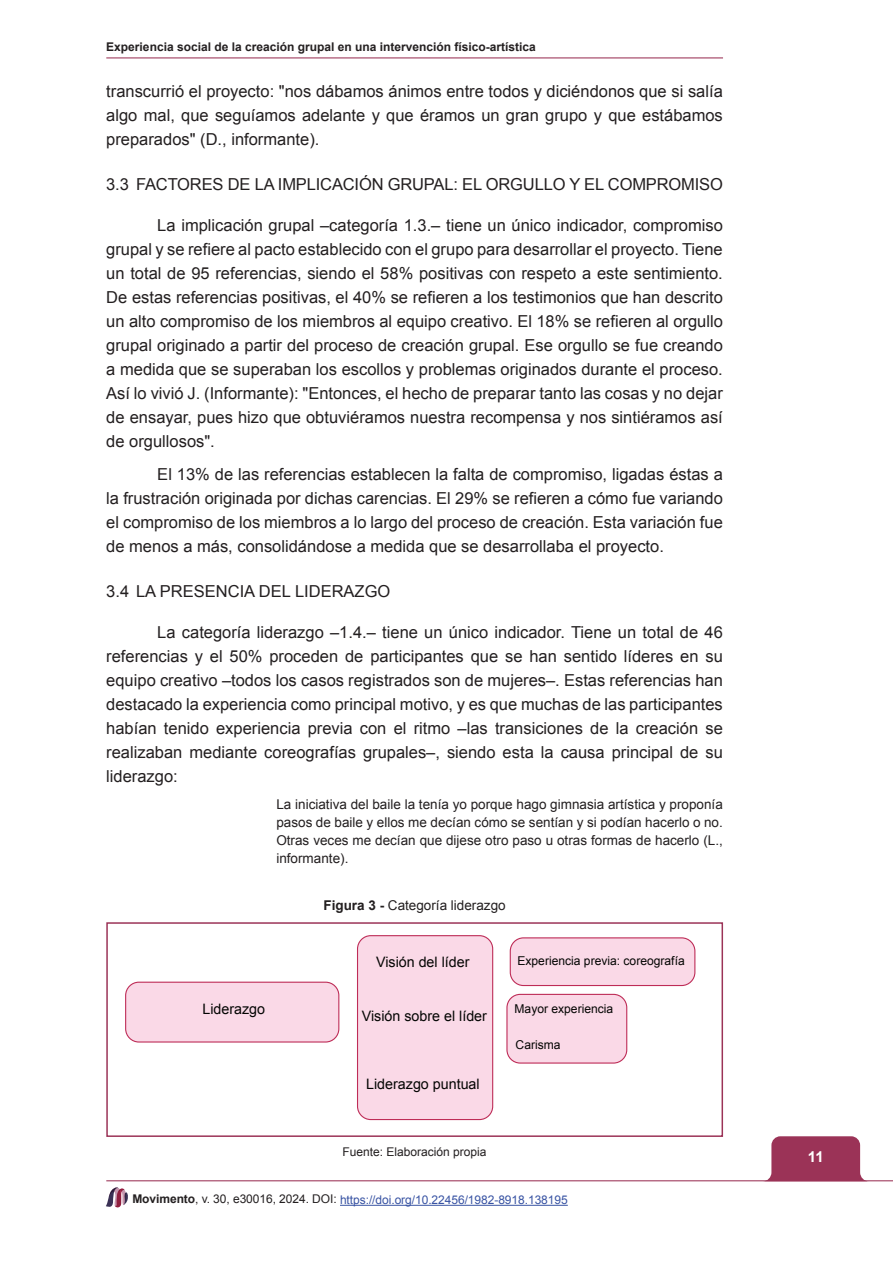
<style>
.page{position:relative;width:893px;height:1263px;background:#fff}
.page>*{position:absolute;margin:0;border:0;box-sizing:border-box;transform-origin:0 0}
.t1{font:16.5px/24px "Arial";color:#231f20;text-align:justify}
.t2{font:700 15px "Arial";color:#fff}
.t3{font:14.4px "Arial";color:#040503}
.t4{font:13.5px/18px "Arial";color:#231f20;text-align:justify}
.t5{font:12.15px "Arial";color:#040503}
.t6{font:12px "Arial";letter-spacing:-.005em;color:#3853a3}
.t7{font:700 12px "Arial";color:#231f20}
.t8{font:12px "Arial";color:#231f20}
.t9{font:4.5px "Exo Soft";letter-spacing:.07em;color:#313031;scale:.95 1}
.s1{font-weight:700}
.s2{font-weight:700;color:#231f20}
.s3{color:#231f20}
</style>
<div class="page">
<svg style="left:767px;top:1136px;width:97px;height:44px;background:#a44667"></svg>
<hr style="left:340px;top:1205px;width:228px;height:1px;background:#3853a3">
<svg style="left:106px;top:1187px;width:22px;height:20px"></svg>
<hr style="left:106px;top:1180px;width:787px;height:1px;background:#9b3357">
<hr style="left:106px;top:57px;width:617px;height:1px;background:#9b3357">
<div style="left:126px;top:982px;width:213px;height:60px;background:#fad9e7;border-radius:13px"></div>
<div style="left:125px;top:982px;width:214px;height:60px;border:1px solid #be2c57;border-radius:13px"></div>
<div style="left:507px;top:994px;width:120px;height:69px;background:#fad9e7;border-radius:13px"></div>
<div style="left:506px;top:994px;width:121px;height:69px;border:1px solid #be2c57;border-radius:13px"></div>
<div style="left:510px;top:938px;width:185px;height:47px;background:#fad9e7;border-radius:13px"></div>
<div style="left:510px;top:937px;width:185px;height:49px;border:1px solid #be2c57;border-radius:13px"></div>
<div style="left:357px;top:936px;width:136px;height:183px;background:#fad9e7;border-radius:13px"></div>
<div style="left:357px;top:935px;width:136px;height:185px;border:1px solid #be2c57;border-radius:13px"></div>
<div style="left:106px;top:922px;width:617px;height:215px;border:2px solid #9b3357"></div>
<p class="t7" style="left:106px;top:39px;width:431px">Experiencia social de la creación grupal en una intervención físico-artística</p>
<p class="t1" style="left:106px;top:79px;width:618px">transcurrió el proyecto: "nos dábamos ánimos entre todos y diciéndonos que si salía algo mal, que seguíamos adelante y que éramos un gran grupo y que estábamos preparados" (D., informante).</p>
<p class="t1" style="left:106px;top:173px;width:618px">3.3 FACTORES DE LA IMPLICACIÓN GRUPAL: EL ORGULLO Y EL COMPROMISO</p>
<p class="t1" style="left:106px;top:214px;width:618px;text-indent:51px">La implicación grupal –categoría 1.3.– tiene un único indicador, compromiso grupal y se refiere al pacto establecido con el grupo para desarrollar el proyecto. Tiene un total de 95 referencias, siendo el 58% positivas con respeto a este sentimiento.<br>De estas referencias positivas, el 40% se refieren a los testimonios que han descrito un alto compromiso de los miembros al equipo creativo. El 18% se refieren al orgullo grupal originado a partir del proceso de creación grupal. Ese orgullo se fue creando a medida que se superaban los escollos y problemas originados durante el proceso.<br>Así lo vivió J. (Informante): "Entonces, el hecho de preparar tanto las cosas y no dejar de ensayar, pues hizo que obtuviéramos nuestra recompensa y nos sintiéramos así de orgullosos".</p>
<p class="t1" style="left:106px;top:462px;width:618px;text-indent:51px">El 13% de las referencias establecen la falta de compromiso, ligadas éstas a la frustración originada por dichas carencias. El 29% se refieren a cómo fue variando el compromiso de los miembros a lo largo del proceso de creación. Esta variación fue de menos a más, consolidándose a medida que se desarrollaba el proyecto.</p>
<p class="t1" style="left:106px;top:580px;width:286px">3.4 LA PRESENCIA DEL LIDERAZGO</p>
<p class="t1" style="left:106px;top:621px;width:618px;text-indent:51px">La categoría liderazgo –1.4.– tiene un único indicador. Tiene un total de 46 referencias y el 50% proceden de participantes que se han sentido líderes en su equipo creativo –todos los casos registrados son de mujeres–. Estas referencias han destacado la experiencia como principal motivo, y es que muchas de las participantes habían tenido experiencia previa con el ritmo –las transiciones de la creación se realizaban mediante coreografías grupales–, siendo esta la causa principal de su liderazgo:</p>
<p class="t4" style="left:276px;top:795px;width:448px">La iniciativa del baile la tenía yo porque hago gimnasia artística y proponía pasos de baile y ellos me decían cómo se sentían y si podían hacerlo o no.<br>Otras veces me decían que dijese otro paso u otras formas de hacerlo (L., informante).</p>
<p class="t4" style="left:323px;top:897px;width:184px"><span class="s1">Figura 3 -</span> Categoría liderazgo</p>
<p class="t3" style="left:376px;top:952px;width:95px">Visión del líder</p>
<p class="t5" style="left:517px;top:952px;width:169px">Experiencia previa: coreografía</p>
<p class="t3" style="left:202px;top:1000px;width:64px">Liderazgo</p>
<p class="t3" style="left:362px;top:1006px;width:127px">Visión sobre el líder</p>
<p class="t3" style="left:366px;top:1074px;width:115px">Liderazgo puntual</p>
<p class="t8" style="left:343px;top:1144px;width:146px">Fuente: Elaboración propia</p>
<p class="t5" style="left:515px;top:1001px;width:100px">Mayor experiencia</p>
<p class="t5" style="left:516px;top:1036px;width:46px">Carisma</p>
<p class="t6" style="left:132px;top:1192px;width:437px"><span class="s2">Movimento</span><span class="s3">, v. 30, e30016, 2024. DOI:</span> https://doi.org/10.22456/1982-8918.138195</p>
<p class="t9" style="left:132px;top:1201px;width:39px">ISSN: 1982-8918</p>
<p class="t2" style="left:808px;top:1147px;width:17px">11</p>
</div>
